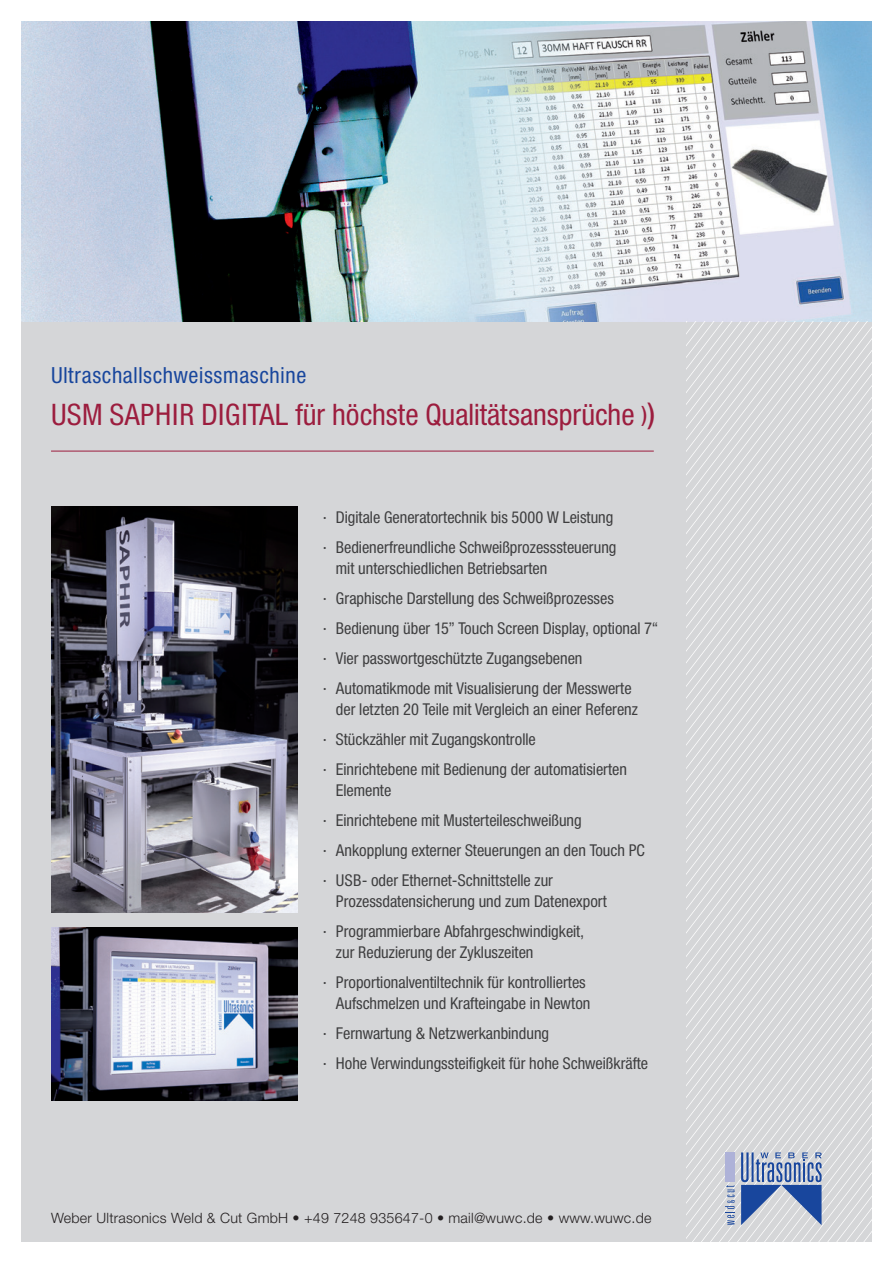
<style>
.page{position:relative;width:893px;height:1263px;background:#fff}
.page>*{position:absolute;margin:0;border:0;box-sizing:border-box;transform-origin:0 0}
.t1{font:30px "Neue Helvetica Condensed BQ";color:#9c1d3e}
.t2{font:22.5px "Neue Helvetica Condensed BQ";letter-spacing:.03em;color:#18469d}
.t3{font:16.5px/30px "Neue Helvetica Condensed BQ";color:#3e3e3f}
.t4{font:300 14.25px "Helvetica Neue";letter-spacing:.015em;color:#231f20}
.s1{font-weight:500;font-size:22.5px}
.s2{font-weight:500}
</style>
<div class="page">
<div style="left:21px;top:21px;width:851px;height:1221px;background:#d5d6d8"></div>
<img style="left:21px;top:21px;width:851px;height:301px">
<hr style="left:51px;top:451px;width:603px;height:1px;background:#9c1d3e">
<svg style="left:738px;top:321px;width:9px;height:921px"></svg>
<svg style="left:747px;top:321px;width:9px;height:921px"></svg>
<svg style="left:756px;top:321px;width:9px;height:921px"></svg>
<svg style="left:765px;top:321px;width:9px;height:921px"></svg>
<svg style="left:774px;top:321px;width:9px;height:921px"></svg>
<svg style="left:783px;top:321px;width:9px;height:921px"></svg>
<svg style="left:792px;top:321px;width:9px;height:921px"></svg>
<svg style="left:801px;top:321px;width:71px;height:921px"></svg>
<svg style="left:686px;top:321px;width:49px;height:921px"></svg>
<svg style="left:741px;top:1152px;width:81px;height:73px"></svg>
<div style="left:725px;top:1152px;width:9px;height:30px;background:#aeb2d8"></div>
<img style="left:51px;top:506px;width:247px;height:407px">
<img style="left:51px;top:927px;width:247px;height:173px">
<h2 class="t2" style="left:51px;top:362px;width:257px">Ultraschallschweissmaschine</h2>
<h1 class="t1" style="left:51px;top:397px;width:606px">USM SAPHIR DIGITAL für höchste Qualitätsansprüche <span class="s1">)</span><span class="s2">)</span></h1>
<p class="t3" style="left:323px;top:503px;width:295px">· Digitale Generatortechnik bis 5000 W Leistung · Bedienerfreundliche Schweißprozesssteuerung</p>
<p class="t3" style="left:323px;top:554px;width:336px;text-indent:13px">mit unterschiedlichen Betriebsarten<br>· Graphische Darstellung des Schweißprozesses<br>· Bedienung über 15” Touch Screen Display, optional 7“ · Vier passwortgeschützte Zugangsebenen<br>· Automatikmode mit Visualisierung der Messwerte</p>
<p class="t3" style="left:323px;top:695px;width:316px;text-indent:13px">der letzten 20 Teile mit Vergleich an einer Referenz · Stückzähler mit Zugangskontrolle<br>· Einrichtebene mit Bedienung der automatisierten</p>
<p class="t3" style="left:323px;top:776px;width:323px;text-indent:13px">Elemente<br>· Einrichtebene mit Musterteileschweißung<br>· Ankopplung externer Steuerungen an den Touch PC · USB- oder Ethernet-Schnittstelle zur</p>
<p class="t3" style="left:323px;top:887px;width:285px;text-indent:13px">Prozessdatensicherung und zum Datenexport · Programmierbare Abfahrgeschwindigkeit,</p>
<p class="t3" style="left:323px;top:938px;width:264px;text-indent:13px">zur Reduzierung der Zykluszeiten<br>· Proportionalventiltechnik für kontrolliertes</p>
<p class="t3" style="left:323px;top:989px;width:326px;text-indent:13px">Aufschmelzen und Krafteingabe in Newton<br>· Fernwartung &amp; Netzwerkanbindung<br>· Hohe Verwindungssteifigkeit für hohe Schweißkräfte</p>
<p class="t4" style="left:51px;top:1209px;width:602px">Weber Ultrasonics Weld &amp; Cut GmbH • +49 7248 935647-0 • mail@wuwc.de • www.wuwc.de</p>
</div>
